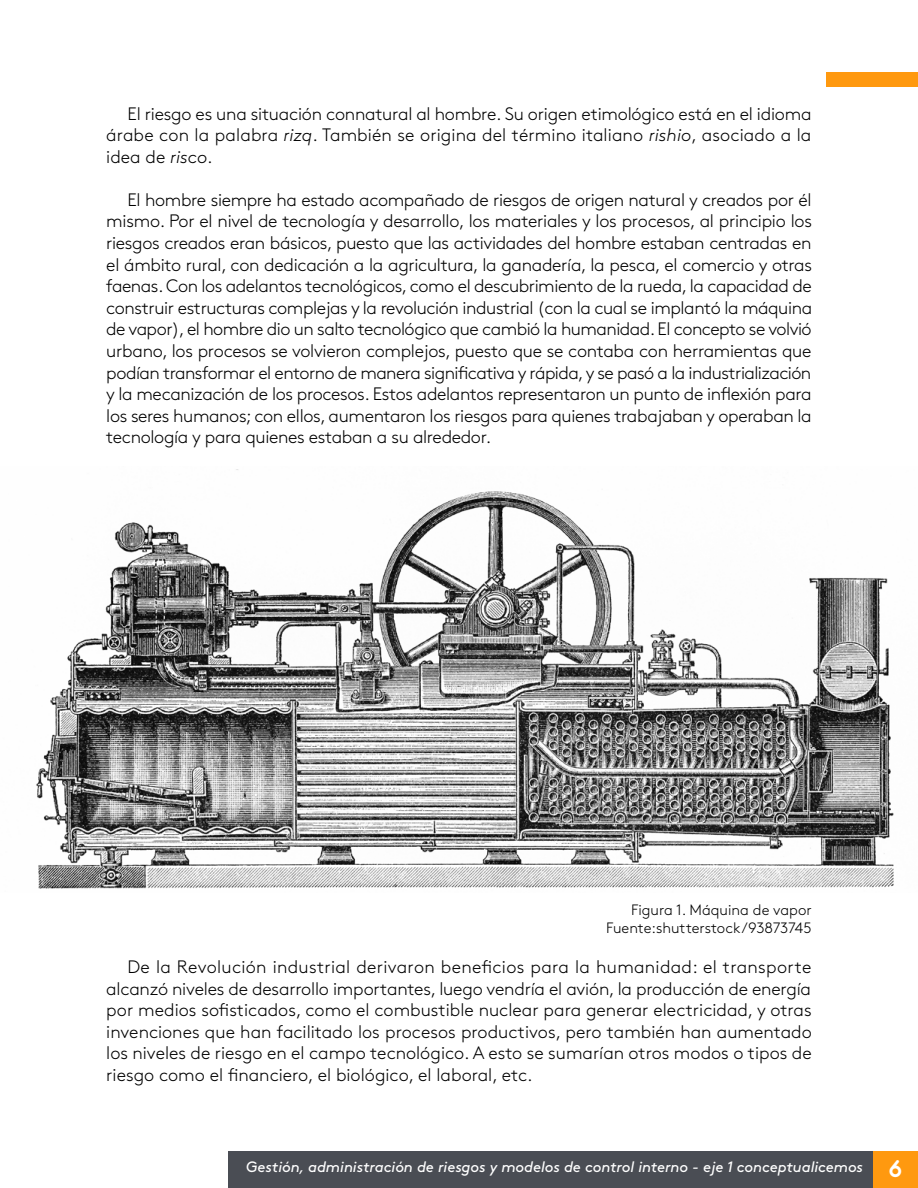
<style>
.page{position:relative;width:918px;height:1188px;background:#fff}
.page>*{position:absolute;margin:0;border:0;box-sizing:border-box;transform-origin:0 0}
.t1{font:300 18px/21.6px "Brown Std";color:#000;text-align:justify}
.t2{font:italic 15px "Brown Std";letter-spacing:-.005em;color:#fff}
.t3{font:300 15px/18px "Brown Std";color:#000;text-align:right}
.s1{font-style:italic}
.s2{font-family:"Areandina Voz";font-style:normal;font-size:24px}
</style>
<div class="page">
<div style="left:229px;top:1151px;width:644px;height:37px;background:#4a4d54"></div>
<div style="left:826px;top:72px;width:92px;height:15px;background:#ff990f"></div>
<div style="left:873px;top:1151px;width:45px;height:37px;background:#ff990f"></div>
<img style="left:36px;top:469px;width:858px;height:420px">
<p class="t1" style="left:106px;top:103px;width:707px;text-indent:21px">El riesgo es una situación connatural al hombre. Su origen etimológico está en el idioma árabe con la palabra <span class="s1">rizq</span>. También se origina del término italiano <span class="s1">rishio</span>, asociado a la idea de <span class="s1">risco</span>.</p>
<p class="t1" style="left:106px;top:189px;width:707px;text-indent:21px">El hombre siempre ha estado acompañado de riesgos de origen natural y creados por él mismo. Por el nivel de tecnología y desarrollo, los materiales y los procesos, al principio los riesgos creados eran básicos, puesto que las actividades del hombre estaban centradas en el ámbito rural, con dedicación a la agricultura, la ganadería, la pesca, el comercio y otras faenas. Con los adelantos tecnológicos, como el descubrimiento de la rueda, la capacidad de construir estructuras complejas y la revolución industrial (con la cual se implantó la máquina de vapor), el hombre dio un salto tecnológico que cambió la humanidad. El concepto se volvió urbano, los procesos se volvieron complejos, puesto que se contaba con herramientas que podían transformar el entorno de manera significativa y rápida, y se pasó a la industrialización y la mecanización de los procesos. Estos adelantos representaron un punto de inflexión para los seres humanos; con ellos, aumentaron los riesgos para quienes trabajaban y operaban la tecnología y para quienes estaban a su alrededor.</p>
<p class="t3" style="left:606px;top:901px;width:207px">Figura 1. Máquina de vapor<br>Fuente:shutterstock/93873745</p>
<p class="t1" style="left:106px;top:956px;width:707px;text-indent:21px">De la Revolución industrial derivaron beneficios para la humanidad: el transporte alcanzó niveles de desarrollo importantes, luego vendría el avión, la producción de energía por medios sofisticados, como el combustible nuclear para generar electricidad, y otras invenciones que han facilitado los procesos productivos, pero también han aumentado los niveles de riesgo en el campo tecnológico. A esto se sumarían otros modos o tipos de riesgo como el financiero, el biológico, el laboral, etc.</p>
<p class="t2" style="left:246px;top:1158px;width:657px">Gestión, administración de riesgos y modelos de control interno - eje 1 conceptualicemos <span class="s2">6</span></p>
</div>
